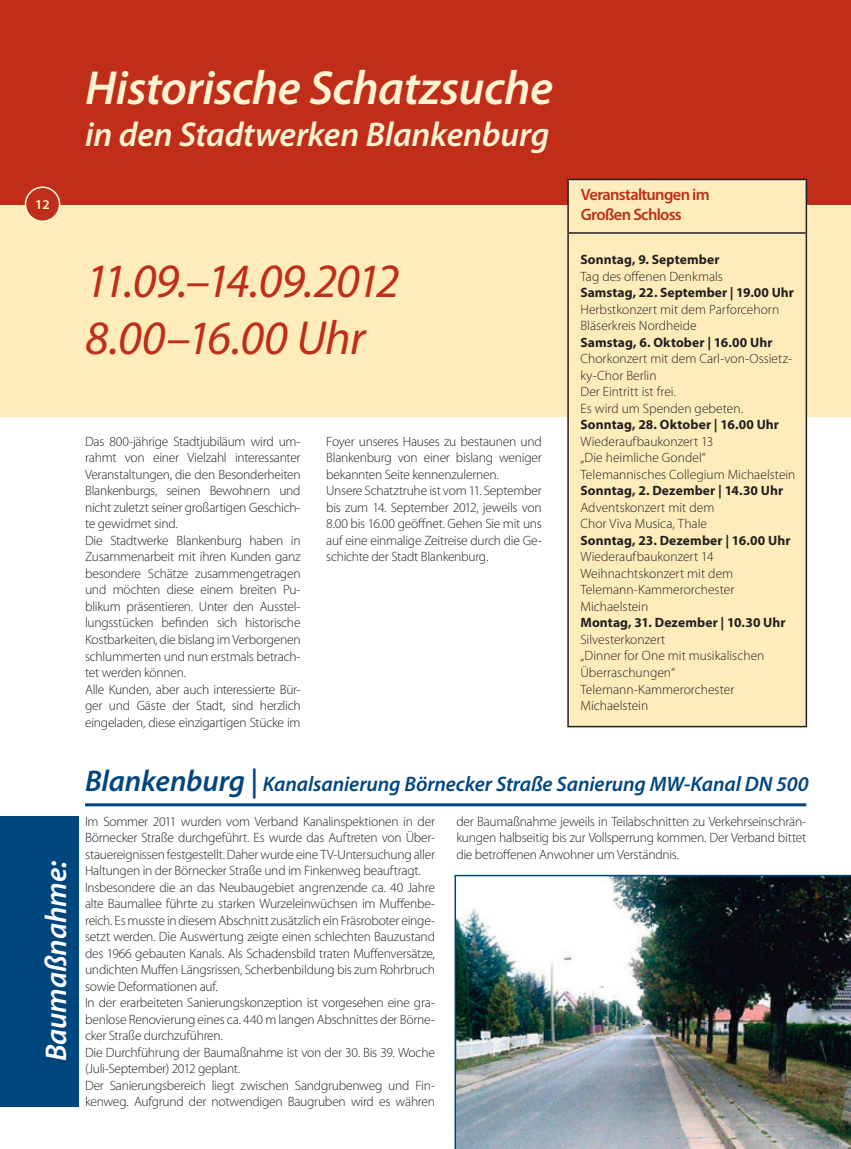
<style>
.page{position:relative;width:851px;height:1149px;background:#fff}
.page>*{position:absolute;margin:0;border:0;box-sizing:border-box;transform-origin:0 0}
.t1{font:italic 48px/57.6px "Myriad Pro";letter-spacing:-.02em;color:#c02d19}
.t2{font:italic 600 48px "Myriad Pro";letter-spacing:-.01em;color:#fef3d2}
.t3{font:italic 600 34.5px "Myriad Pro";letter-spacing:-.005em;color:#fef3d2}
.t4{font:italic 600 30px "Myriad Pro";letter-spacing:-.005em;color:#fff}
.t5{font:italic 600 21px "Myriad Pro";letter-spacing:-.005em;color:#00467e}
.t6{font:600 16.5px/19.8px "Myriad Pro";letter-spacing:-.045em;color:#c02d19}
.t7{font:300 13.5px/16.5px "Myriad Pro";letter-spacing:-.02em;color:#231f20}
.t8{font:300 13.5px/16.5px "Myriad Pro";color:#231f20}
.t9{font:700 13.5px "Myriad Pro";letter-spacing:.01em;color:#231f20}
.t10{font:600 13.5px "Myriad Pro";color:#fffbd6}
.s1{font-size:30px}
</style>
<div class="page">
<div style="left:0;top:815px;width:78px;height:291px;background:#00467e"></div>
<div style="left:0;top:204px;width:850px;height:213px;background:#feedbb"></div>
<div style="left:0;top:0;width:850px;height:204px;background:#c02d19"></div>
<div style="left:26px;top:187px;width:34px;height:34px;background:#c02d19;border-radius:50%"></div>
<div style="left:25px;top:186px;width:35px;height:36px;border:2px solid #fffbd6;border-radius:50%"></div>
<div style="left:568px;top:180px;width:237px;height:545px;background:#feedbb"></div>
<hr style="left:567px;top:179px;width:240px;height:1px;background:#231f20">
<hr style="left:567px;top:180px;width:1px;height:52px;background:#231f20">
<hr style="left:805px;top:180px;width:2px;height:52px;background:#231f20">
<hr style="left:567px;top:232px;width:240px;height:2px;background:#231f20">
<hr style="left:567px;top:234px;width:1px;height:491px;background:#231f20">
<hr style="left:805px;top:234px;width:2px;height:491px;background:#231f20">
<hr style="left:567px;top:725px;width:240px;height:2px;background:#231f20">
<hr style="left:85px;top:803px;width:721px;height:3px;background:#00467e">
<img style="left:454px;top:874px;width:396px;height:274px">
<h1 class="t2" style="left:85px;top:57px;width:469px">Historische Schatzsuche</h1>
<h2 class="t3" style="left:85px;top:112px;width:465px">in den Stadtwerken Blankenburg</h2>
<p class="t10" style="left:35px;top:196px;width:16px">12</p>
<p class="t6" style="left:580px;top:184px;width:130px">Veranstaltungen im<br>Großen Schloss</p>
<p class="t9" style="left:580px;top:251px;width:141px">Sonntag, 9. September</p>
<p class="t8" style="left:580px;top:268px;width:144px">Tag des offenen Denkmals</p>
<p class="t9" style="left:580px;top:284px;width:215px">Samstag, 22. September | 19.00 Uhr</p>
<p class="t8" style="left:580px;top:301px;width:200px">Herbstkonzert mit dem Parforcehorn<br>Bläserkreis Nordheide</p>
<p class="t9" style="left:580px;top:333px;width:194px">Samstag, 6. Oktober | 16.00 Uhr</p>
<p class="t8" style="left:580px;top:350px;width:213px">Chorkonzert mit dem Carl-von-Ossietz&shy;ky-Chor Berlin<br>Der Eintritt ist frei.<br>Es wird um Spenden gebeten.</p>
<p class="t9" style="left:580px;top:416px;width:200px">Sonntag, 28. Oktober | 16.00 Uhr</p>
<p class="t8" style="left:580px;top:433px;width:216px">Wiederaufbaukonzert 13<br>„Die heimliche Gondel“<br>Telemannisches Collegium Michaelstein</p>
<p class="t9" style="left:580px;top:482px;width:204px">Sonntag, 2. Dezember | 14.30 Uhr</p>
<p class="t8" style="left:580px;top:499px;width:135px">Adventskonzert mit dem<br>Chor Viva Musica, Thale</p>
<p class="t9" style="left:580px;top:531px;width:212px">Sonntag, 23. Dezember | 16.00 Uhr</p>
<p class="t8" style="left:580px;top:548px;width:155px">Wiederaufbaukonzert 14<br>Weihnachtskonzert mit dem<br>Telemann-Kammerorchester<br>Michaelstein</p>
<p class="t9" style="left:580px;top:614px;width:207px">Montag, 31. Dezember | 10.30 Uhr</p>
<p class="t8" style="left:580px;top:631px;width:185px">Silvesterkonzert<br>„Dinner for One mit musikalischen<br>Überraschungen“<br>Telemann-Kammerorchester<br>Michaelstein</p>
<h1 class="t1" style="left:85px;top:251px;width:316px">11.09.–14.09.2012<br>8.00–16.00 Uhr</h1>
<p class="t7" style="left:85px;top:433px;width:217px">Das 800-jährige Stadtjubiläum wird um&shy;rahmt von einer Vielzahl interessanter Veranstaltungen, die den Besonderheiten Blankenburgs, seinen Bewohnern und nicht zuletzt seiner großartigen Geschich&shy;te gewidmet sind.<br>Die Stadtwerke Blankenburg haben in Zusammenarbeit mit ihren Kunden ganz besondere Schätze zusammengetragen und möchten diese einem breiten Pu&shy;blikum präsentieren. Unter den Ausstel&shy;lungsstücken befinden sich historische Kostbarkeiten, die bislang im Verborgenen schlummerten und nun erstmals betrach&shy;tet werden können.<br>Alle Kunden, aber auch interessierte Bür&shy;ger und Gäste der Stadt, sind herzlich eingeladen, diese einzigartigen Stücke im</p>
<p class="t7" style="left:326px;top:433px;width:217px">Foyer unseres Hauses zu bestaunen und Blankenburg von einer bislang weniger bekannten Seite kennenzulernen.<br>Unsere Schatztruhe ist vom 11. September bis zum 14. September 2012, jeweils von 8.00 bis 16.00 geöffnet. Gehen Sie mit uns auf eine einmalige Zeitreise durch die Ge&shy;schichte der Stadt Blankenburg.</p>
<h3 class="t4" style="left:37px;top:1061px;width:202px;rotate:-90deg">Baumaßnahme:</h3>
<h3 class="t5" style="left:85px;top:770px;width:725px"><span class="s1">Blankenburg |</span> Kanalsanierung Börnecker Straße Sanierung MW-Kanal DN 500</h3>
<p class="t7" style="left:85px;top:812px;width:351px">Im Sommer 2011 wurden vom Verband Kanalinspektionen in der Börnecker Straße durchgeführt. Es wurde das Auftreten von Über&shy;stauereignissen festgestellt. Daher wurde eine TV-Untersuchung aller Haltungen in der Börnecker Straße und im Finkenweg beauftragt.<br>Insbesondere die an das Neubaugebiet angrenzende ca. 40 Jahre alte Baumallee führte zu starken Wurzeleinwüchsen im Muffenbe&shy;reich. Es musste in diesem Abschnitt zusätzlich ein Fräsroboter einge&shy;setzt werden. Die Auswertung zeigte einen schlechten Bauzustand des 1966 gebauten Kanals. Als Schadensbild traten Muffenversätze, undichten Muffen Längsrissen, Scherbenbildung bis zum Rohrbruch sowie Deformationen auf.<br>In der erarbeiteten Sanierungskonzeption ist vorgesehen eine gra&shy;benlose Renovierung eines ca. 440 m langen Abschnittes der Börne&shy;cker Straße durchzuführen.<br>Die Durchführung der Baumaßnahme ist von der 30. Bis 39. Woche (Juli-September) 2012 geplant.<br>Der Sanierungsbereich liegt zwischen Sandgrubenweg und Fin&shy;kenweg. Aufgrund der notwendigen Baugruben wird es währen</p>
<p class="t7" style="left:456px;top:812px;width:351px;text-align:justify">der Baumaßnahme jeweils in Teilabschnitten zu Verkehrseinschrän&shy;kungen halbseitig bis zur Vollsperrung kommen. Der Verband bittet die betroffenen Anwohner um Verständnis.</p>
</div>
